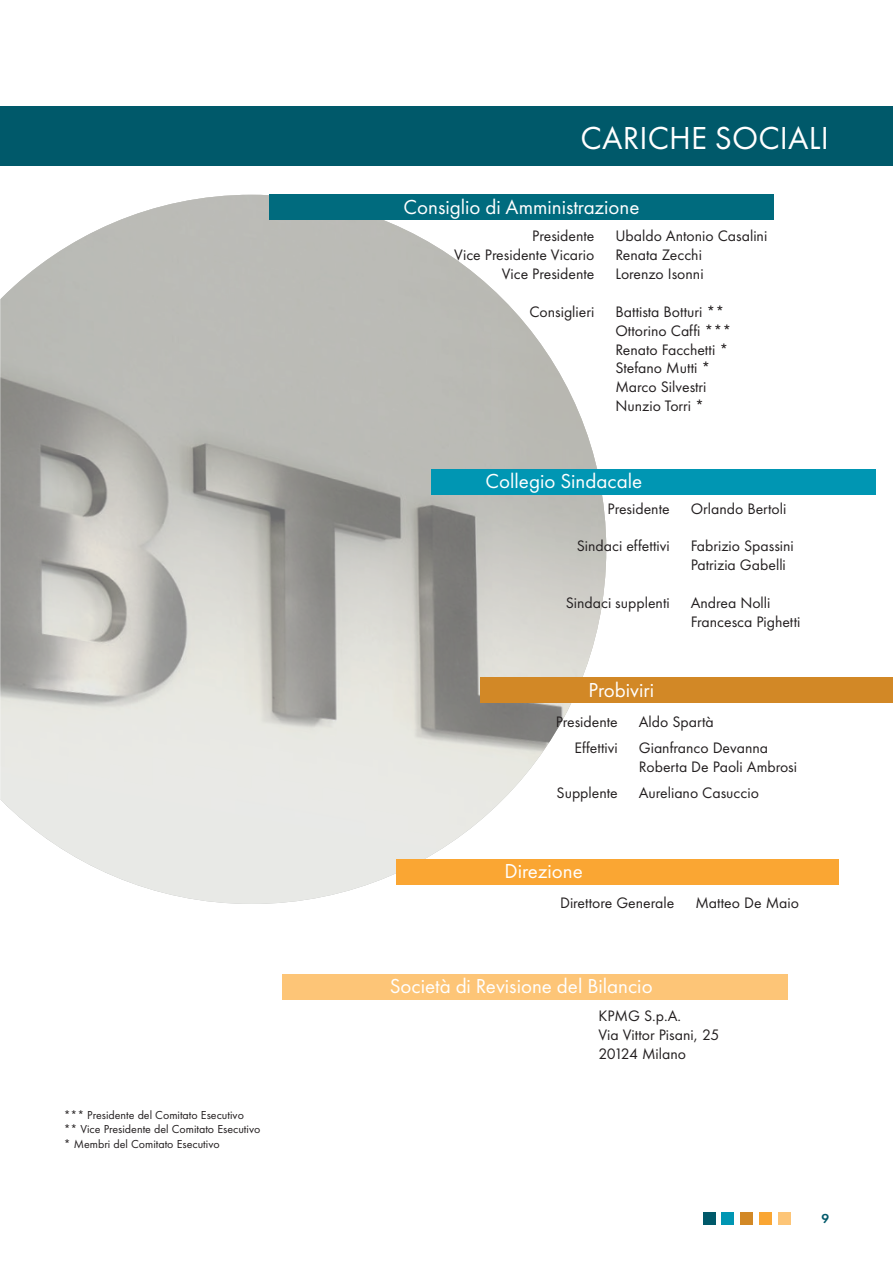
<style>
.page{position:relative;width:893px;height:1263px;background:#fff}
.page>*{position:absolute;margin:0;border:0;box-sizing:border-box;transform-origin:0 0}
.t1{font:33px "Futura PT";letter-spacing:.005em;color:#fff}
.t2{font:21px "Futura PT";color:#fff}
.t3{font:15.75px/18.9px "Futura PT";color:#231f20}
.t4{font:600 13.5px "Futura PT";color:#00596a}
.t5{font:12px/14.4px "Futura PT";color:#231f20}
</style>
<div class="page">
<svg style="left:0;top:195px;width:606px;height:709px;background:#cacac6"></svg>
<div style="left:269px;top:195px;width:505px;height:25px;background:#006b7e"></div>
<div style="left:396px;top:859px;width:443px;height:25px;background:#faa633"></div>
<div style="left:432px;top:469px;width:444px;height:25px;background:#0096b3"></div>
<div style="left:282px;top:974px;width:505px;height:25px;background:#fdc577"></div>
<div style="left:0;top:106px;width:893px;height:60px;background:#00596a"></div>
<div style="left:480px;top:678px;width:413px;height:25px;background:#d28826"></div>
<div style="left:759px;top:1212px;width:13px;height:13px;background:#faa633"></div>
<div style="left:778px;top:1212px;width:13px;height:13px;background:#fdc577"></div>
<div style="left:740px;top:1212px;width:13px;height:13px;background:#d28826"></div>
<div style="left:721px;top:1212px;width:13px;height:13px;background:#0096b3"></div>
<div style="left:703px;top:1212px;width:12px;height:13px;background:#00596a"></div>
<p class="t5" style="left:64px;top:1108px;width:198px">*** Presidente del Comitato Esecutivo ** Vice Presidente del Comitato Esecutivo * Membri del Comitato Esecutivo</p>
<h1 class="t1" style="left:581px;top:118px;width:250px">CARICHE SOCIALI</h1>
<h2 class="t2" style="left:404px;top:194px;width:237px">Consiglio di Amministrazione</h2>
<p class="t3" style="left:532px;top:226px;width:64px">Presidente</p>
<p class="t3" style="left:615px;top:226px;width:153px">Ubaldo Antonio Casalini</p>
<p class="t3" style="left:454px;top:245px;width:142px">Vice Presidente Vicario</p>
<p class="t3" style="left:615px;top:245px;width:88px">Renata Zecchi</p>
<p class="t3" style="left:502px;top:264px;width:94px">Vice Presidente</p>
<p class="t3" style="left:615px;top:264px;width:90px">Lorenzo Isonni</p>
<p class="t3" style="left:529px;top:302px;width:67px">Consiglieri</p>
<p class="t3" style="left:615px;top:302px;width:117px">Battista Botturi **<br>Ottorino Caffi ***<br>Renato Facchetti *<br>Stefano Mutti *<br>Marco Silvestri<br>Nunzio Torri *</p>
<h2 class="t2" style="left:486px;top:469px;width:158px">Collegio Sindacale</h2>
<p class="t3" style="left:608px;top:499px;width:64px">Presidente</p>
<p class="t3" style="left:691px;top:499px;width:97px">Orlando Bertoli</p>
<p class="t3" style="left:577px;top:537px;width:94px">Sindaci effettivi</p>
<p class="t3" style="left:691px;top:537px;width:105px">Fabrizio Spassini<br>Patrizia Gabelli</p>
<p class="t3" style="left:566px;top:593px;width:105px">Sindaci supplenti</p>
<p class="t3" style="left:691px;top:593px;width:111px">Andrea Nolli<br>Francesca Pighetti</p>
<h2 class="t2" style="left:588px;top:677px;width:67px">Probiviri</h2>
<p class="t3" style="left:556px;top:712px;width:64px">Presidente</p>
<p class="t3" style="left:639px;top:712px;width:77px">Aldo Spartà</p>
<p class="t3" style="left:574px;top:738px;width:45px">Effettivi</p>
<p class="t3" style="left:639px;top:738px;width:160px">Gianfranco Devanna<br>Roberta De Paoli Ambrosi</p>
<p class="t3" style="left:556px;top:783px;width:63px">Supplente</p>
<p class="t3" style="left:639px;top:783px;width:122px">Aureliano Casuccio</p>
<h2 class="t2" style="left:504px;top:859px;width:80px">Direzione</h2>
<p class="t3" style="left:560px;top:893px;width:116px">Direttore Generale</p>
<p class="t3" style="left:695px;top:893px;width:105px">Matteo De Maio</p>
<h2 class="t2" style="left:390px;top:974px;width:264px">Società di Revisione del Bilancio</h2>
<p class="t3" style="left:598px;top:1006px;width:123px">KPMG S.p.A.<br>Via Vittor Pisani, 25<br>20124 Milano</p>
<p class="t4" style="left:821px;top:1210px;width:9px">9</p>
</div>
